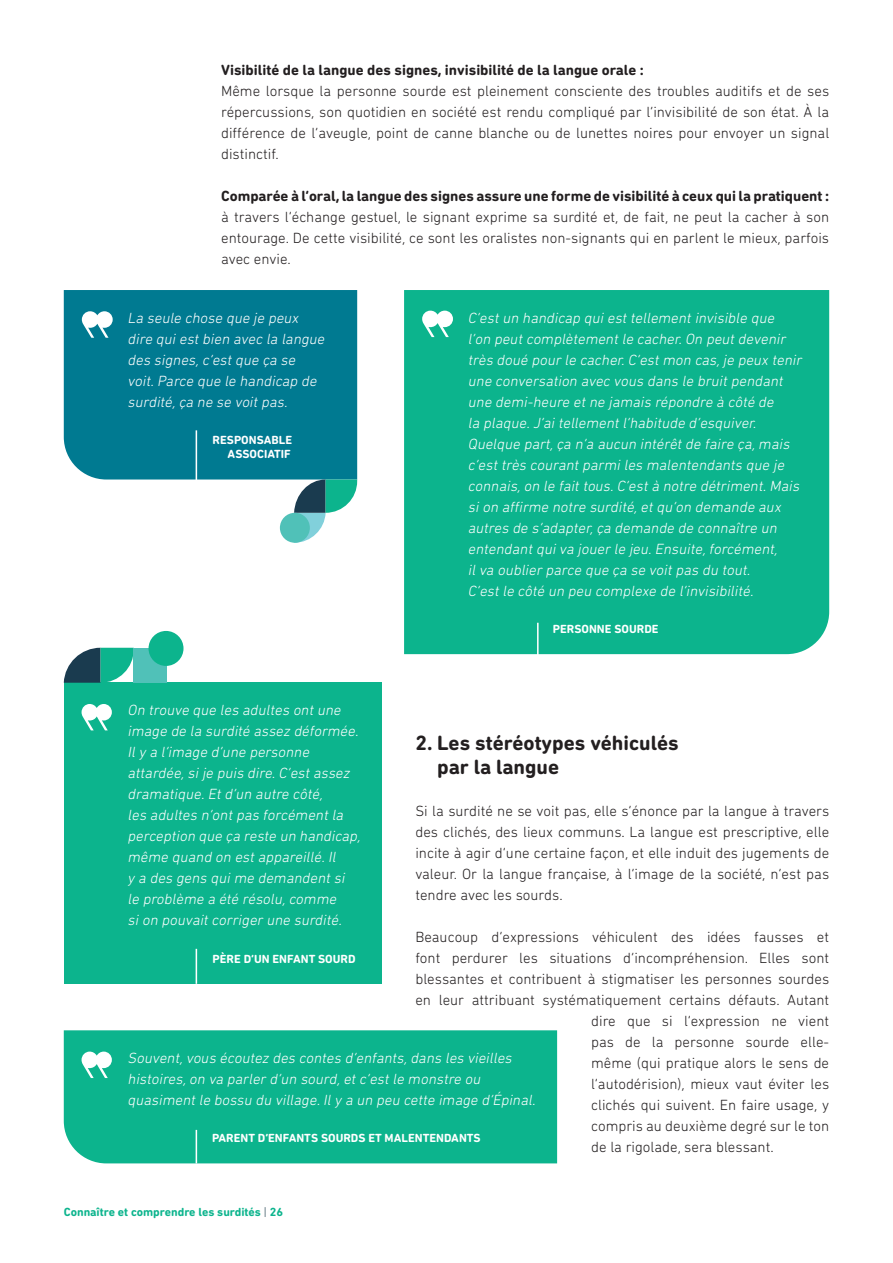
<style>
.page{position:relative;width:893px;height:1263px;background:#fff}
.page>*{position:absolute;margin:0;border:0;box-sizing:border-box;transform-origin:0 0}
.t1{font:700 21px/24px "DIN Next Rounded LT Pro";color:#231f20}
.t2{font:italic 300 15px/21px "DIN Next Rounded LT Pro";color:#fff}
.t3{font:300 15px/21px "DIN Next Rounded LT Pro";color:#231f20;text-align:justify}
.t4{font:700 15px "DIN Next Rounded LT Pro";color:#231f20}
.t5{font:700 12px/14.4px "DIN Next Rounded LT Pro";color:#fff;text-align:right}
.t6{font:700 12px "DIN Next Rounded LT Pro";color:#0cb48d}
.s1{font-weight:300;color:#153846}
</style>
<div class="page">
<div style="left:64px;top:290px;width:293px;height:189px;background:#007a91"></div>
<div style="left:64px;top:683px;width:317px;height:301px;background:#0cb48d"></div>
<div style="left:64px;top:1030px;width:493px;height:133px;background:#0cb48d"></div>
<div style="left:404px;top:290px;width:425px;height:364px;background:#0cb48d"></div>
<hr style="left:537px;top:623px;width:2px;height:41px;background:#fff">
<hr style="left:196px;top:430px;width:1px;height:61px;background:#fff">
<hr style="left:196px;top:949px;width:1px;height:35px;background:#fff">
<hr style="left:196px;top:1130px;width:1px;height:33px;background:#fff">
<svg style="left:82px;top:311px;width:31px;height:27px"></svg>
<svg style="left:82px;top:704px;width:30px;height:26px"></svg>
<svg style="left:82px;top:1051px;width:30px;height:27px"></svg>
<svg style="left:422px;top:311px;width:31px;height:26px"></svg>
<svg style="left:64px;top:648px;width:70px;height:35px"></svg>
<div style="left:134px;top:648px;width:33px;height:35px;background:#50c1b8"></div>
<div style="left:149px;top:631px;width:34px;height:35px;background:#0cb48d;border-radius:50%"></div>
<svg style="left:294px;top:479px;width:63px;height:64px"></svg>
<div style="left:280px;top:513px;width:30px;height:30px;background:#50c1b8;border-radius:50%"></div>
<p class="t4" style="left:221px;top:61px;width:424px">Visibilité de la langue des signes, invisibilité de la langue orale :</p>
<p class="t3" style="left:221px;top:80px;width:610px">Même lorsque la personne sourde est pleinement consciente des troubles auditifs et de ses répercussions, son quotidien en société est rendu compliqué par l’invisibilité de son état. À la différence de l’aveugle, point de canne blanche ou de lunettes noires pour envoyer un signal distinctif.</p>
<p class="t4" style="left:221px;top:187px;width:609px">Comparée à l’oral, la langue des signes assure une forme de visibilité à ceux qui la pratiquent :</p>
<p class="t3" style="left:221px;top:206px;width:610px">à travers l’échange gestuel, le signant exprime sa surdité et, de fait, ne peut la cacher à son entourage. De cette visibilité, ce sont les oralistes non-signants qui en parlent le mieux, parfois avec envie.</p>
<p class="t2" style="left:128px;top:307px;width:201px">La seule chose que je peux dire quiestbien avec la langue des signes,c’estque ça se voit.Parce que le handicap de surdité,ça ne se voitpas.</p>
<p class="t5" style="left:213px;top:432px;width:81px">RESPONSABLE<br>ASSOCIATIF</p>
<p class="t2" style="left:468px;top:307px;width:338px">C’estun handicap quiesttellementinvisible que l’on peutcomplètementle cacher.On peutdevenir très doué pour le cacher.C’estmon cas,je peux tenir une conversation avec vous dans le bruitpendant une demi-heure etne jamais répondre à côté de<br>la plaque.J’aitellementl’habitude d’esquiver.<br>Quelque part,ça n’a aucun intérêtde faire ça,mais c’esttrès courantparmiles malentendants que je connais,on le faittous.C’està notre détriment.Mais sion affirme notre surdité,etqu’on demande aux autres de s’adapter,ça demande de connaître un entendantquiva jouer le jeu.Ensuite,forcément, ilva oublier parce que ça se voitpas du tout.<br>C’estle côté un peu complexe de l’invisibilité.</p>
<p class="t5" style="left:553px;top:621px;width:107px">PERSONNE SOURDE</p>
<p class="t2" style="left:128px;top:699px;width:237px">On trouve que les adultes ontune image de la surdité assez déformée.<br>Ily a l’image d’une personne attardée,sije puis dire.C’estassez dramatique.Etd’un autre côté,<br>les adultes n’ontpas forcémentla perception que ça reste un handicap, même quand on estappareillé.Il<br>y a des gens quime demandentsi le problème a été résolu,comme sion pouvaitcorriger une surdité.</p>
<p class="t5" style="left:213px;top:951px;width:144px">PÈRE D’UN ENFANT SOURD</p>
<h1 class="t1" style="left:437px;top:731px;width:243px;text-indent:-22px">2. Les stéréotypes véhiculés par la langue</h1>
<p class="t3" style="left:415px;top:800px;width:415px">Si la surdité ne se voit pas, elle s’énonce par la langue à travers des clichés, des lieux communs. La langue est prescriptive, elle incite à agir d’une certaine façon, et elle induit des jugements de valeur. Or la langue française, à l’image de la société, n’est pas tendre avec les sourds.</p>
<p class="t3" style="left:415px;top:926px;width:415px">Beaucoup d’expressions véhiculent des idées fausses et</p>
<p class="t3" style="left:415px;top:947px;width:415px">font perdurer les situations d’incompréhension. Elles sont</p>
<p class="t3" style="left:415px;top:968px;width:415px">blessantes et contribuent à stigmatiser les personnes sourdes</p>
<p class="t3" style="left:415px;top:989px;width:415px">en leur attribuant systématiquement certains défauts. Autant</p>
<p class="t3" style="left:591px;top:1010px;width:240px">dire que si l’expression ne vient</p>
<p class="t3" style="left:591px;top:1031px;width:240px">pas de la personne sourde elle-</p>
<p class="t3" style="left:591px;top:1052px;width:240px">même (qui pratique alors le sens de</p>
<p class="t3" style="left:591px;top:1073px;width:240px">l’autodérision), mieux vaut éviter les</p>
<p class="t3" style="left:591px;top:1094px;width:240px">clichés qui suivent. En faire usage, y</p>
<p class="t3" style="left:591px;top:1115px;width:240px">compris au deuxième degré sur le ton</p>
<p class="t3" style="left:591px;top:1136px;width:184px">de la rigolade, sera blessant.</p>
<p class="t2" style="left:128px;top:1047px;width:412px">Souvent,vous écoutez des contes d’enfants,dans les vieilles histoires,on va parler d’un sourd,etc’estle monstre ou quasimentle bossu du village.Ily a un peu cette image d’Épinal.</p>
<p class="t5" style="left:212px;top:1131px;width:270px">PARENT D’ENFANTS SOURDS ET MALENTENDANTS</p>
<p class="t6" style="left:64px;top:1205px;width:221px">Connaître et comprendre les surdités <span class="s1">|</span> 26</p>
</div>
